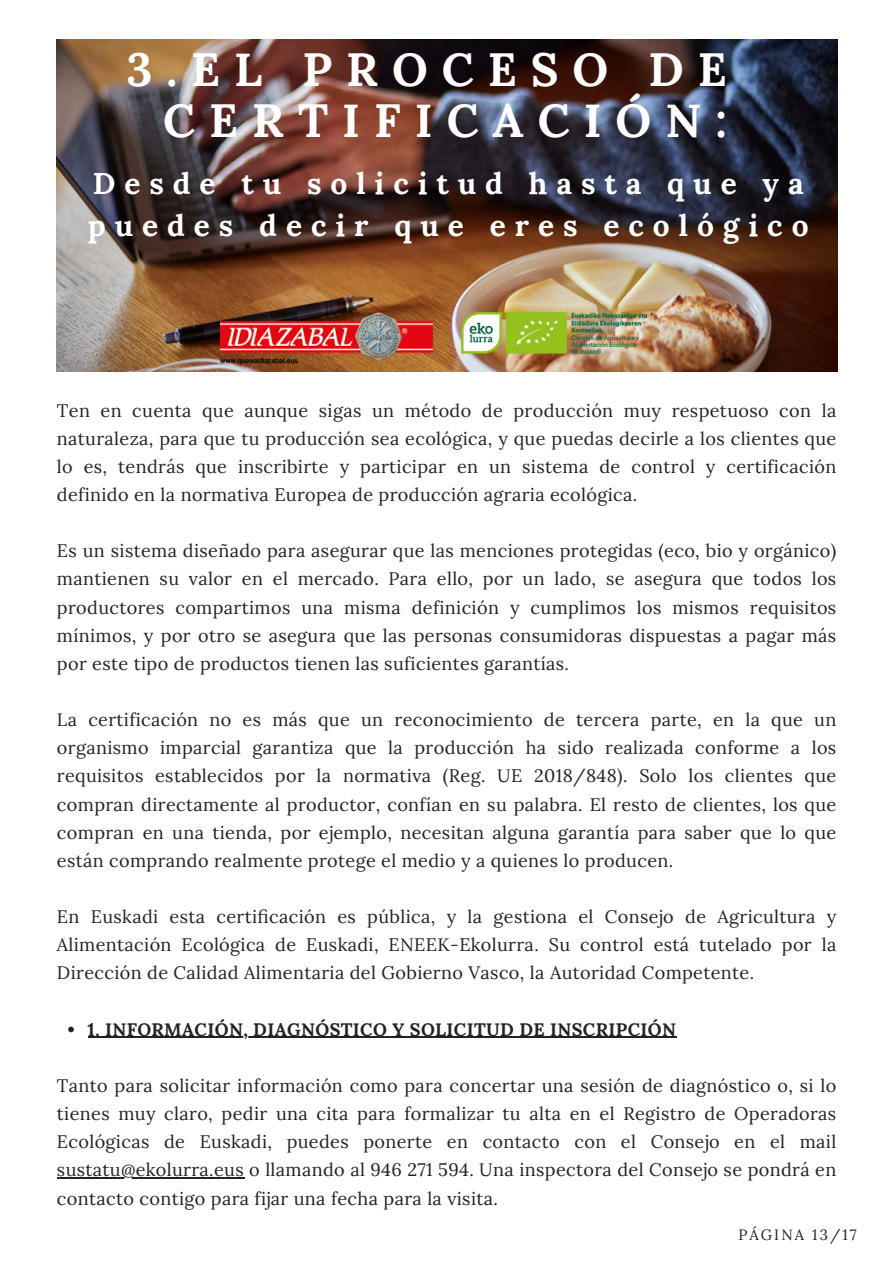
<style>
.page{position:relative;width:894px;height:1264px;background:#fff}
.page>*{position:absolute;margin:0;border:0;box-sizing:border-box;transform-origin:0 0}
.t1{font:700 119.1px "Bodoni FLF";color:#fff}
.t2{font:700 46.5px/50.7px "Lora";letter-spacing:.3em;color:#fff;text-align:right}
.t3{font:700 29.85px/41.7px "Lora";letter-spacing:.3em;color:#fff}
.t4{font:18px/28.2px "Lora";letter-spacing:.02em;color:#222;text-align:justify}
.t5{font:700 18px "Lora";letter-spacing:.02em;color:#222}
.t6{font:14.85px "Lora";letter-spacing:.14em;color:#222}
</style>
<div class="page">
<img style="left:57px;top:39px;width:780px;height:332px">
<img style="left:220px;top:313px;width:212px;height:51px">
<svg style="left:68px;top:1026px;width:6px;height:6px"></svg>
<hr style="left:88px;top:1036px;width:588px;height:1px;background:#222">
<hr style="left:57px;top:1177px;width:187px;height:1px;background:#222">
<img style="left:461px;top:313px;width:185px;height:40px">
<h4 class="t2" style="left:126px;top:44px;width:601px">3.EL PROCESO DE<br>CERTIFICACIÓN:</h4>
<h2 class="t1" style="left:209px;top:110px;width:478px">Resumen</h2>
<p class="t3" style="left:88px;top:162px;width:722px">Desde tu solicitud hasta que ya puedes decir que eres ecológico</p>
<p class="t4" style="left:57px;top:396px;width:780px">Ten en cuenta que aunque sigas un método de producción muy respetuoso con la naturaleza, para que tu producción sea ecológica, y que puedas decirle a los clientes que lo es, tendrás que inscribirte y participar en un sistema de control y certificación definido en la normativa Europea de producción agraria ecológica.</p>
<p class="t4" style="left:57px;top:536px;width:780px">Es un sistema diseñado para asegurar que las menciones protegidas (eco, bio y orgánico) mantienen su valor en el mercado. Para ello, por un lado, se asegura que todos los productores compartimos una misma definición y cumplimos los mismos requisitos mínimos, y por otro se asegura que las personas consumidoras dispuestas a pagar más por este tipo de productos tienen las suficientes garantías.</p>
<h1 class="t4" style="left:57px;top:705px;width:780px">La certificación no es más que un reconocimiento de tercera parte, en la que un organismo imparcial garantiza que la producción ha sido realizada conforme a los requisitos establecidos por la normativa (Reg. UE 2018/848). Solo los clientes que compran directamente al productor, confían en su palabra. El resto de clientes, los que compran en una tienda, por ejemplo, necesitan alguna garantía para saber que lo que están comprando realmente protege el medio y a quienes lo producen.</h1>
<h4 class="t4" style="left:57px;top:902px;width:780px">En Euskadi esta certificación es pública, y la gestiona el Consejo de Agricultura y Alimentación Ecológica de Euskadi, ENEEK-Ekolurra. Su control está tutelado por la Dirección de Calidad Alimentaria del Gobierno Vasco, la Autoridad Competente.</h4>
<h4 class="t5" style="left:88px;top:1017px;width:589px">1. INFORMACIÓN, DIAGNÓSTICO Y SOLICITUD DE INSCRIPCIÓN</h4>
<h4 class="t4" style="left:57px;top:1071px;width:780px">Tanto para solicitar información como para concertar una sesión de diagnóstico o, si lo tienes muy claro, pedir una cita para formalizar tu alta en el Registro de Operadoras Ecológicas de Euskadi, puedes ponerte en contacto con el Consejo en el mail</h4>
<h4 class="t4" style="left:57px;top:1155px;width:780px">sustatu@ekolurra.eus o llamando al 946 271 594. Una inspectora del Consejo se pondrá en contacto contigo para fijar una fecha para la visita.</h4>
<p class="t6" style="left:738px;top:1224px;width:120px">PÁGINA 13/17</p>
</div>
